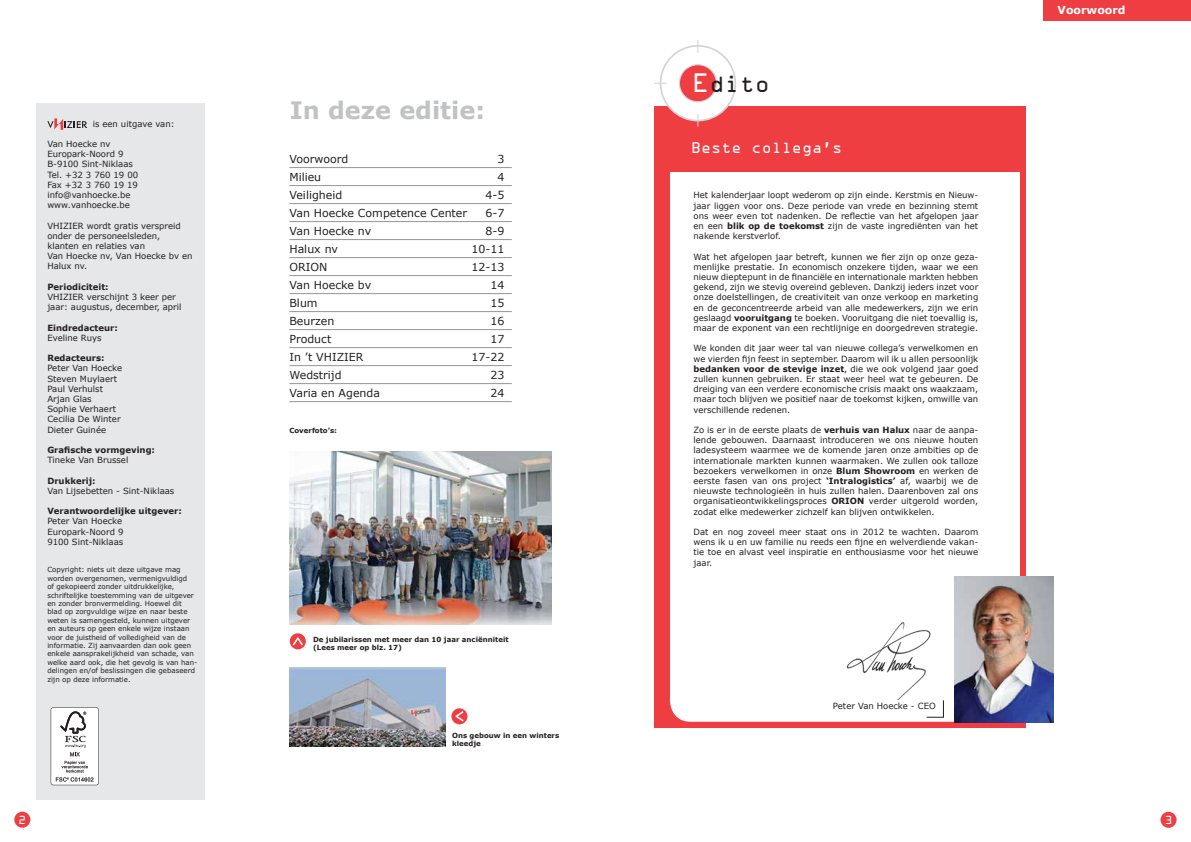
<style>
.page{position:relative;width:1191px;height:842px;background:#fff}
.page>*{position:absolute;margin:0;border:0;box-sizing:border-box;transform-origin:0 0}
.t1{font:700 24px "Verdana";color:#c0c2c4}
.t2{font:21px "OCRA Std";color:#231f20}
.t3{font:14px "OCRA Std";color:#fff}
.t4{font:11px "Verdana";color:#231f20}
.t5{font:700 11px "Verdana";color:#fff}
.t6{font:10.5px "OCRA Std";color:#fff}
.t7{font:8.5px/10.2px "Verdana";color:#231f20;text-align:justify}
.t8{font:700 8.5px "Verdana";color:#231f20}
.t9{font:7px/8.4px "Verdana";color:#231f20}
.t10{font:700 7px/8.4px "Verdana";color:#231f20}
.s1{font-size:24px;color:#fff}
.s2{font-weight:700}
</style>
<div class="page">
<div style="left:1160px;top:812px;width:16px;height:16px;background:#ef3e42;border-radius:50%"></div>
<div style="left:14px;top:812px;width:16px;height:16px;background:#ef3e42;border-radius:50%"></div>
<div style="left:1043px;top:0;width:148px;height:21px;background:#ef3e42"></div>
<svg style="left:290px;top:633px;width:16px;height:16px"></svg>
<svg style="left:293px;top:637px;width:10px;height:8px"></svg>
<svg style="left:451px;top:708px;width:16px;height:16px"></svg>
<svg style="left:455px;top:711px;width:8px;height:10px"></svg>
<div style="left:654px;top:107px;width:371px;height:621px;background:#ef3e42"></div>
<div style="left:670px;top:677px;width:451px;height:45px;background:#fff;border-radius:21px"></div>
<div style="left:670px;top:172px;width:349px;height:525px;background:#fff"></div>
<img style="left:954px;top:576px;width:99px;height:146px">
<svg style="left:926px;top:716px;width:17px;height:1px"></svg>
<div style="left:660px;top:46px;width:75px;height:75px;background:#fff;border-radius:50%"></div>
<div style="left:659px;top:45px;width:77px;height:76px;border:2px solid #d1d3d4;border-radius:50%"></div>
<div style="left:679px;top:65px;width:37px;height:37px;background:#ef3e42;border-radius:50%"></div>
<div style="left:679px;top:64px;width:38px;height:38px;border:1px solid #d1d3d4;border-radius:50%"></div>
<svg style="left:697px;top:40px;width:1px;height:13px"></svg>
<svg style="left:697px;top:114px;width:1px;height:13px"></svg>
<svg style="left:654px;top:83px;width:12px;height:1px"></svg>
<div style="left:36px;top:103px;width:168px;height:696px;background:#e6e7e8"></div>
<svg style="left:47px;top:118px;width:40px;height:12px"></svg>
<hr style="left:289px;top:167px;width:223px;height:1px;background:#939598">
<hr style="left:289px;top:185px;width:223px;height:1px;background:#939598">
<hr style="left:289px;top:203px;width:223px;height:1px;background:#939598">
<hr style="left:289px;top:221px;width:223px;height:1px;background:#939598">
<hr style="left:289px;top:239px;width:223px;height:1px;background:#939598">
<hr style="left:289px;top:257px;width:223px;height:1px;background:#939598">
<hr style="left:289px;top:275px;width:223px;height:1px;background:#939598">
<hr style="left:289px;top:293px;width:223px;height:1px;background:#939598">
<hr style="left:289px;top:311px;width:223px;height:1px;background:#939598">
<hr style="left:289px;top:329px;width:223px;height:1px;background:#939598">
<hr style="left:289px;top:347px;width:223px;height:1px;background:#939598">
<hr style="left:289px;top:365px;width:223px;height:1px;background:#939598">
<hr style="left:289px;top:383px;width:223px;height:1px;background:#939598">
<hr style="left:289px;top:401px;width:223px;height:1px;background:#939598">
<svg style="left:51px;top:707px;width:48px;height:78px;background:#e1e1e1"></svg>
<img style="left:846px;top:622px;width:85px;height:77px">
<img style="left:289px;top:451px;width:262px;height:173px">
<img style="left:290px;top:667px;width:155px;height:80px">
<p class="t7" style="left:93px;top:118px;width:83px">is een uitgave van:</p>
<p class="t7" style="left:47px;top:139px;width:92px;text-align:left">Van Hoecke nv<br>Europark-Noord 9<br>B-9100 Sint-Niklaas<br>Tel. +32 3 760 19 00<br>Fax +32 3 760 19 19 info@vanhoecke.be www.vanhoecke.be</p>
<p class="t7" style="left:47px;top:220px;width:147px;text-align:left">VHIZIER wordt gratis verspreid onder de personeelsleden, klanten en relaties van<br>Van Hoecke nv, Van Hoecke bv en<br>Halux nv.</p>
<p class="t8" style="left:47px;top:281px;width:63px">Periodiciteit:</p>
<p class="t7" style="left:47px;top:292px;width:136px">VHIZIER verschijnt 3 keer per jaar: augustus, december, april</p>
<p class="t8" style="left:47px;top:321px;width:72px">Eindredacteur:</p>
<p class="t7" style="left:47px;top:332px;width:56px">Eveline Ruys</p>
<p class="t8" style="left:47px;top:352px;width:59px">Redacteurs:</p>
<p class="t7" style="left:47px;top:363px;width:76px;text-align:left">Peter Van Hoecke<br>Steven Muylaert<br>Paul Verhulst<br>Arjan Glas<br>Sophie Verhaert<br>Cecilia De Winter<br>Dieter Guinée</p>
<p class="t8" style="left:47px;top:444px;width:109px">Grafische vormgeving:</p>
<p class="t7" style="left:47px;top:455px;width:82px">Tineke Van Brussel</p>
<p class="t8" style="left:47px;top:474px;width:50px">Drukkerij:</p>
<p class="t7" style="left:47px;top:485px;width:128px">Van Lijsebetten - Sint-Niklaas</p>
<p class="t8" style="left:47px;top:505px;width:136px">Verantwoordelijke uitgever:</p>
<p class="t7" style="left:47px;top:516px;width:78px;text-align:left">Peter Van Hoecke<br>Europark-Noord 9<br>9100 Sint-Niklaas</p>
<p class="t9" style="left:47px;top:566px;width:151px">Copyright: niets uit deze uitgave mag worden overgenomen, vermenigvuldigd<br>of gekopieerd zonder uitdrukkelijke, schriftelijke toestemming van de uitgever en zonder bronvermelding. Hoewel dit blad op zorgvuldige wijze en naar beste weten is samengesteld, kunnen uitgever en auteurs op geen enkele wijze instaan voor de juistheid of volledigheid van de informatie. Zij aanvaarden dan ook geen enkele aansprakelijkheid van schade, van welke aard ook, die het gevolg is van han&shy;delingen en/of beslissingen die gebaseerd zijn op deze informatie.</p>
<h1 class="t1" style="left:290px;top:94px;width:197px">In deze editie:</h1>
<p class="t4" style="left:289px;top:152px;width:60px">Voorwoord</p>
<p class="t4" style="left:497px;top:152px;width:8px">3</p>
<p class="t4" style="left:289px;top:170px;width:33px">Milieu</p>
<p class="t4" style="left:497px;top:170px;width:8px">4</p>
<p class="t4" style="left:289px;top:188px;width:54px">Veiligheid</p>
<p class="t4" style="left:485px;top:188px;width:20px">4-5</p>
<p class="t4" style="left:289px;top:206px;width:179px">Van Hoecke Competence Center</p>
<p class="t4" style="left:485px;top:206px;width:20px">6-7</p>
<p class="t4" style="left:289px;top:224px;width:83px">Van Hoecke nv</p>
<p class="t4" style="left:485px;top:224px;width:20px">8-9</p>
<p class="t4" style="left:289px;top:242px;width:50px">Halux nv</p>
<p class="t4" style="left:471px;top:242px;width:34px">10-11</p>
<p class="t4" style="left:289px;top:260px;width:39px">ORION</p>
<p class="t4" style="left:471px;top:260px;width:34px">12-13</p>
<p class="t4" style="left:289px;top:278px;width:83px">Van Hoecke bv</p>
<p class="t4" style="left:490px;top:278px;width:15px">14</p>
<p class="t4" style="left:289px;top:296px;width:30px">Blum</p>
<p class="t4" style="left:490px;top:296px;width:15px">15</p>
<p class="t4" style="left:289px;top:314px;width:46px">Beurzen</p>
<p class="t4" style="left:490px;top:314px;width:15px">16</p>
<p class="t4" style="left:289px;top:332px;width:43px">Product</p>
<p class="t4" style="left:490px;top:332px;width:15px">17</p>
<p class="t4" style="left:289px;top:350px;width:76px">In ’t VHIZIER</p>
<p class="t4" style="left:471px;top:350px;width:34px">17-22</p>
<p class="t4" style="left:289px;top:368px;width:54px">Wedstrijd</p>
<p class="t4" style="left:490px;top:368px;width:15px">23</p>
<p class="t4" style="left:289px;top:386px;width:92px">Varia en Agenda</p>
<p class="t4" style="left:490px;top:386px;width:15px">24</p>
<p class="t10" style="left:289px;top:427px;width:49px">Coverfoto’s:</p>
<p class="t10" style="left:313px;top:635px;width:197px">De jubilarissen met meer dan 10 jaar anciënniteit (Lees meer op blz. 17)</p>
<p class="t10" style="left:452px;top:731px;width:109px">Ons gebouw in een winters kleedje</p>
<h2 class="t2" style="left:692px;top:74px;width:79px"><span class="s1">E</span>dito</h2>
<h3 class="t3" style="left:691px;top:141px;width:153px">Beste collega’s</h3>
<p class="t7" style="left:693px;top:190px;width:286px">Het kalenderjaar loopt wederom op zijn einde. Kerstmis en Nieuw&shy;jaar liggen voor ons. Deze periode van vrede en bezinning stemt ons weer even tot nadenken. De reflectie van het afgelopen jaar en een <span class="s2">blik op de toekomst</span> zijn de vaste ingrediënten van het nakende kerstverlof.</p>
<p class="t7" style="left:693px;top:251px;width:286px">Wat het afgelopen jaar betreft, kunnen we fier zijn op onze geza&shy;menlijke prestatie. In economisch onzekere tijden, waar we een nieuw dieptepunt in de financiële en internationale markten hebben gekend, zijn we stevig overeind gebleven. Dankzij ieders inzet voor onze doelstellingen, de creativiteit van onze verkoop en marketing en de geconcentreerde arbeid van alle medewerkers, zijn we erin geslaagd <span class="s2">vooruitgang</span> te boeken. Vooruitgang die niet toevallig is, maar de exponent van een rechtlijnige en doorgedreven strategie.</p>
<p class="t7" style="left:693px;top:343px;width:286px">We konden dit jaar weer tal van nieuwe collega’s verwelkomen en we vierden fijn feest in september. Daarom wil ik u allen persoonlijk <span class="s2">bedanken voor de stevige inzet</span>, die we ook volgend jaar goed zullen kunnen gebruiken. Er staat weer heel wat te gebeuren. De dreiging van een verdere economische crisis maakt ons waakzaam, maar toch blijven we positief naar de toekomst kijken, omwille van verschillende redenen.</p>
<p class="t7" style="left:693px;top:425px;width:286px">Zo is er in de eerste plaats de <span class="s2">verhuis van Halux</span> naar de aanpa&shy;lende gebouwen. Daarnaast introduceren we ons nieuwe houten ladesysteem waarmee we de komende jaren onze ambities op de internationale markten kunnen waarmaken. We zullen ook talloze bezoekers verwelkomen in onze <span class="s2">Blum Showroom</span> en werken de eerste fasen van ons project <span class="s2">‘Intralogistics’</span> af, waarbij we de nieuwste technologieën in huis zullen halen. Daarenboven zal ons organisatieontwikkelingsproces <span class="s2">ORION</span> verder uitgerold worden, zodat elke medewerker zichzelf kan blijven ontwikkelen.</p>
<p class="t7" style="left:693px;top:527px;width:286px">Dat en nog zoveel meer staat ons in 2012 te wachten. Daarom wens ik u en uw familie nu reeds een fijne en welverdiende vakan&shy;tie toe en alvast veel inspiratie en enthousiasme voor het nieuwe jaar.</p>
<p class="t7" style="left:833px;top:700px;width:104px">Peter Van Hoecke - CEO</p>
<p class="t5" style="left:1057px;top:3px;width:70px">Voorwoord</p>
<p class="t6" style="left:19px;top:815px;width:9px">2</p>
<p class="t6" style="left:1164px;top:815px;width:9px">3</p>
</div>
